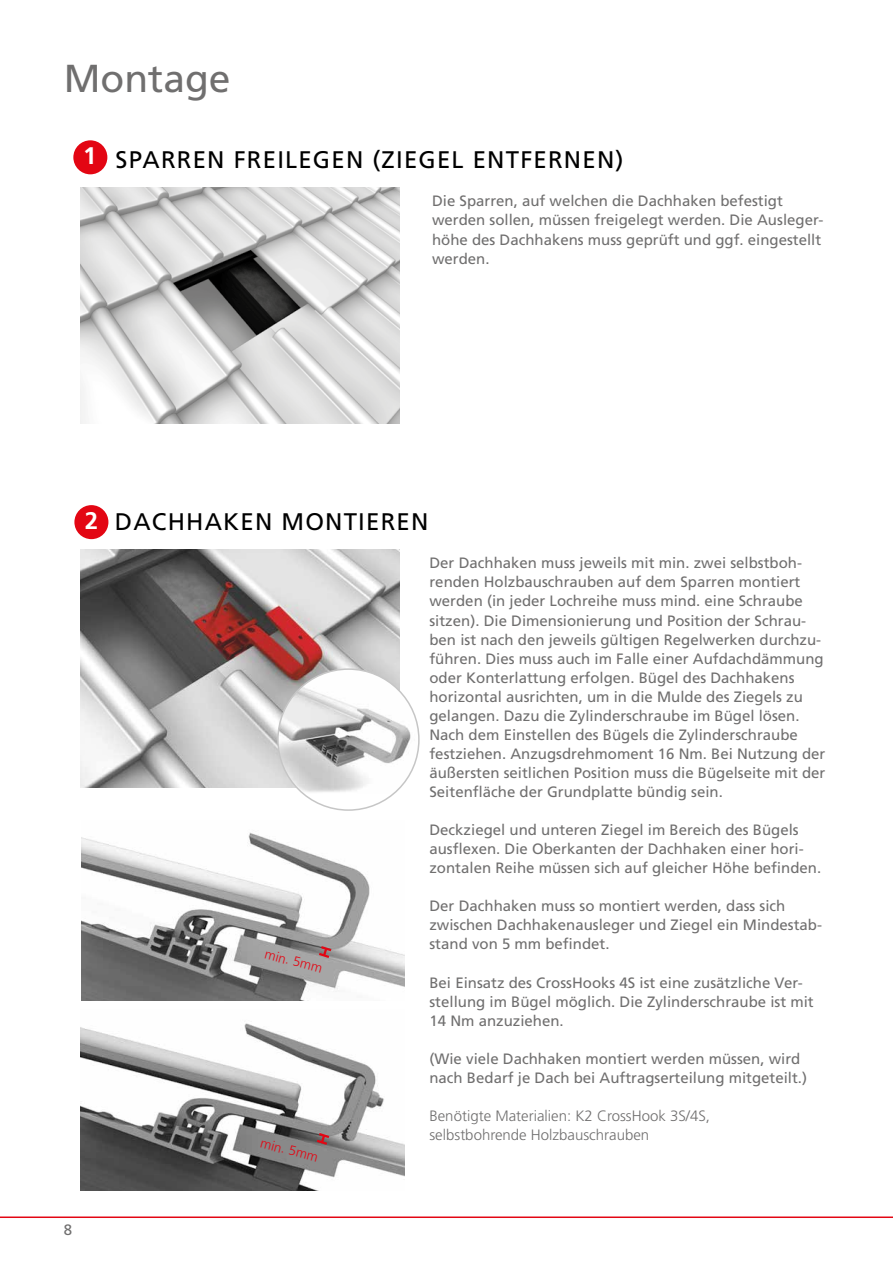
<style>
.page{position:relative;width:893px;height:1263px;background:#fff}
.page>*{position:absolute;margin:0;border:0;box-sizing:border-box;transform-origin:0 0}
.t1{font:39px "Frutiger LT Std";color:#706f6f}
.t2{font:24px "Frutiger LT Std";letter-spacing:.05em;color:#000}
.t3{font:700 24px "Frutiger LT Std";color:#fff}
.t4{font:15px/19px "Frutiger LT Std";color:#706f6f}
.t5{font:300 15px/19px "Frutiger LT Std";color:#706f6f}
.t6{font:300 13.5px "Frutiger LT Std";color:#e30613}
</style>
<div class="page">
<svg style="left:0;top:1216px;width:893px;height:2px;background:#ea454f"></svg>
<div style="left:74px;top:505px;width:34px;height:34px;background:#e30613;border-radius:50%"></div>
<div style="left:73px;top:140px;width:34px;height:34px;background:#e30613;border-radius:50%"></div>
<img style="left:81px;top:187px;width:319px;height:236px">
<img style="left:82px;top:832px;width:323px;height:168px">
<img style="left:81px;top:549px;width:319px;height:238px">
<img style="left:278px;top:669px;width:139px;height:125px">
<svg style="left:316px;top:944px;width:18px;height:16px"></svg>
<img style="left:81px;top:1023px;width:323px;height:167px">
<svg style="left:314px;top:1131px;width:18px;height:15px"></svg>
<h1 class="t1" style="left:64px;top:56px;width:168px">Montage</h1>
<h2 class="t2" style="left:83px;top:146px;width:542px"><sup>1</sup> SPARREN FREILEGEN (ZIEGEL ENTFERNEN)</h2>
<p class="t4" style="left:432px;top:192px;width:393px">Die Sparren, auf welchen die Dachhaken befestigt werden sollen, müssen freigelegt werden. Die Ausleger&shy;höhe des Dachhakens muss geprüft und ggf. eingestellt werden.</p>
<h2 class="t3" style="left:85px;top:506px;width:15px">2</h2>
<h2 class="t2" style="left:115px;top:508px;width:315px">DACHHAKEN MONTIEREN</h2>
<p class="t6" style="left:267px;top:946px;width:61px;rotate:15deg">min. 5mm</p>
<p class="t6" style="left:263px;top:1135px;width:61px;rotate:15deg">min. 5mm</p>
<p class="t4" style="left:429px;top:554px;width:397px">Der Dachhaken muss jeweils mit min. zwei selbstboh&shy;renden Holzbauschrauben auf dem Sparren montiert werden (in jeder Lochreihe muss mind. eine Schraube sitzen). Die Dimensionierung und Position der Schrau&shy;ben ist nach den jeweils gültigen Regelwerken durchzu&shy;führen. Dies muss auch im Falle einer Aufdachdämmung oder Konterlattung erfolgen. Bügel des Dachhakens horizontal ausrichten, um in die Mulde des Ziegels zu gelangen. Dazu die Zylinderschraube im Bügel lösen.<br>Nach dem Einstellen des Bügels die Zylinderschraube festziehen. Anzugsdrehmoment 16 Nm. Bei Nutzung der äußersten seitlichen Position muss die Bügelseite mit der Seitenfläche der Grundplatte bündig sein.</p>
<p class="t4" style="left:429px;top:820px;width:393px">Deckziegel und unteren Ziegel im Bereich des Bügels ausflexen. Die Oberkanten der Dachhaken einer hori&shy;zontalen Reihe müssen sich auf gleicher Höhe befinden.</p>
<p class="t4" style="left:429px;top:897px;width:394px">Der Dachhaken muss so montiert werden, dass sich zwischen Dachhakenausleger und Ziegel ein Mindestab&shy;stand von 5 mm befindet.</p>
<p class="t4" style="left:429px;top:973px;width:386px">Bei Einsatz des CrossHooks 4S ist eine zusätzliche Ver&shy;stellung im Bügel möglich. Die Zylinderschraube ist mit<br>14 Nm anzuziehen.</p>
<p class="t4" style="left:429px;top:1049px;width:379px">(Wie viele Dachhaken montiert werden müssen, wird nach Bedarf je Dach bei Auftragserteilung mitgeteilt.)</p>
<p class="t5" style="left:429px;top:1106px;width:282px">Benötigte Materialien: K2 CrossHook 3S/4S, selbstbohrende Holzbauschrauben</p>
<p class="t4" style="left:64px;top:1220px;width:10px">8</p>
</div>
